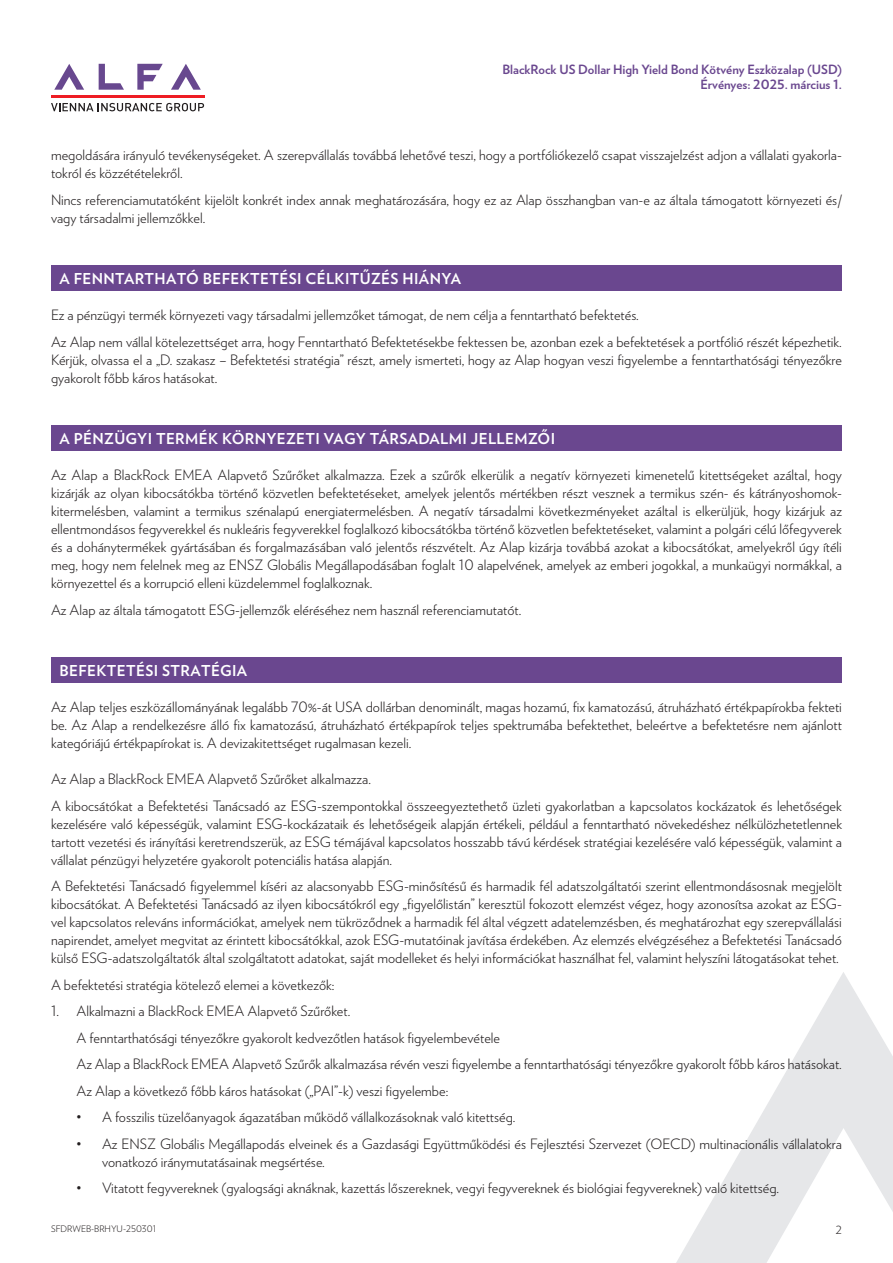
<style>
.page{position:relative;width:893px;height:1263px;background:#fff}
.page>*{position:absolute;margin:0;border:0;box-sizing:border-box;transform-origin:0 0}
.t1{font:700 15px "Verlag";letter-spacing:.025em;color:#fff}
.t2{font:300 14.25px/18px "Verlag";color:#231f20}
.t3{font:700 12.75px/15px "Verlag";color:#6a478f;text-align:right}
.t4{font:300 11.25px "Verlag";color:#231f20}
.t5{font:300 9px "Verlag";color:#231f20}
</style>
<div class="page">
<svg style="left:171px;top:64px;width:30px;height:26px"></svg>
<svg style="left:137px;top:64px;width:26px;height:26px"></svg>
<svg style="left:99px;top:64px;width:25px;height:26px"></svg>
<svg style="left:54px;top:64px;width:30px;height:26px"></svg>
<hr style="left:51px;top:95px;width:153px;height:3px;background:#ee1d23">
<svg style="left:51px;top:103px;width:153px;height:8px"></svg>
<svg style="left:676px;top:972px;width:217px;height:291px"></svg>
<div style="left:51px;top:265px;width:791px;height:25px;background:#6a478f"></div>
<div style="left:51px;top:425px;width:791px;height:25px;background:#6a478f"></div>
<div style="left:51px;top:657px;width:791px;height:25px;background:#6a478f"></div>
<p class="t3" style="left:502px;top:61px;width:341px">BlackRock US Dollar High Yield Bond Kötvény Eszközalap (USD)<br>Érvényes: 2025. március 1.</p>
<p class="t2" style="left:51px;top:145px;width:792px">megoldására irányuló tevékenységeket. A szerepvállalás továbbá lehetővé teszi, hogy a portfóliókezelő csapat visszajelzést adjon a vállalati gyakorla&shy;tokról és közzétételekről.</p>
<p class="t2" style="left:51px;top:190px;width:792px">Nincs referenciamutatóként kijelölt konkrét index annak meghatározására, hogy ez az Alap összhangban van-e az általa támogatott környezeti és/ vagy társadalmi jellemzőkkel.</p>
<p class="t1" style="left:60px;top:266px;width:403px">A FENNTARTHATÓ BEFEKTETÉSI CÉLKITŰZÉS HIÁNYA</p>
<p class="t2" style="left:51px;top:301px;width:792px;line-height:26.5px">Ez a pénzügyi termék környezeti vagy társadalmi jellemzőket támogat, de nem célja a fenntartható befektetés.<br>Az Alap nem vállal kötelezettséget arra, hogy Fenntartható Befektetésekbe fektessen be, azonban ezek a befektetések a portfólió részét képezhetik.</p>
<p class="t2" style="left:51px;top:350px;width:792px">Kérjük, olvassa el a „D. szakasz – Befektetési stratégia” részt, amely ismerteti, hogy az Alap hogyan veszi figyelembe a fenntarthatósági tényezőkre gyakorolt főbb káros hatásokat.</p>
<p class="t1" style="left:60px;top:426px;width:497px">A PÉNZÜGYI TERMÉK KÖRNYEZETI VAGY TÁRSADALMI JELLEMZŐI</p>
<p class="t2" style="left:51px;top:465px;width:792px;text-align:justify">Az Alap a BlackRock EMEA Alapvető Szűrőket alkalmazza. Ezek a szűrők elkerülik a negatív környezeti kimenetelű kitettségeket azáltal, hogy kizárják az olyan kibocsátókba történő közvetlen befektetéseket, amelyek jelentős mértékben részt vesznek a termikus szén- és kátrányoshomok&shy;kitermelésben, valamint a termikus szénalapú energiatermelésben. A negatív társadalmi következményeket azáltal is elkerüljük, hogy kizárjuk az ellentmondásos fegyverekkel és nukleáris fegyverekkel foglalkozó kibocsátókba történő közvetlen befektetéseket, valamint a polgári célú lőfegyverek és a dohánytermékek gyártásában és forgalmazásában való jelentős részvételt. Az Alap kizárja továbbá azokat a kibocsátókat, amelyekről úgy ítéli meg, hogy nem felelnek meg az ENSZ Globális Megállapodásában foglalt 10 alapelvének, amelyek az emberi jogokkal, a munkaügyi normákkal, a környezettel és a korrupció elleni küzdelemmel foglalkoznak.</p>
<p class="t2" style="left:51px;top:600px;width:472px">Az Alap az általa támogatott ESG-jellemzők eléréséhez nem használ referenciamutatót.</p>
<p class="t1" style="left:60px;top:658px;width:189px">BEFEKTETÉSI STRATÉGIA</p>
<p class="t2" style="left:51px;top:697px;width:792px;text-align:justify">Az Alap teljes eszközállományának legalább 70%-át USA dollárban denominált, magas hozamú, fix kamatozású, átruházható értékpapírokba fekteti be. Az Alap a rendelkezésre álló fix kamatozású, átruházható értékpapírok teljes spektrumába befektethet, beleértve a befektetésre nem ajánlott kategóriájú értékpapírokat is. A devizakitettséget rugalmasan kezeli.</p>
<p class="t2" style="left:51px;top:765px;width:792px;line-height:26.5px">Az Alap a BlackRock EMEA Alapvető Szűrőket alkalmazza.<br>A kibocsátókat a Befektetési Tanácsadó az ESG-szempontokkal összeegyeztethető üzleti gyakorlatban a kapcsolatos kockázatok és lehetőségek</p>
<p class="t2" style="left:51px;top:814px;width:792px;text-align:justify">kezelésére való képességük, valamint ESG-kockázataik és lehetőségeik alapján értékeli, például a fenntartható növekedéshez nélkülözhetetlennek tartott vezetési és irányítási keretrendszerük, az ESG témájával kapcsolatos hosszabb távú kérdések stratégiai kezelésére való képességük, valamint a vállalat pénzügyi helyzetére gyakorolt potenciális hatása alapján.</p>
<p class="t2" style="left:51px;top:876px;width:792px;text-align:justify">A Befektetési Tanácsadó figyelemmel kíséri az alacsonyabb ESG-minősítésű és harmadik fél adatszolgáltatói szerint ellentmondásosnak megjelölt kibocsátókat. A Befektetési Tanácsadó az ilyen kibocsátókról egy „figyelőlistán” keresztül fokozott elemzést végez, hogy azonosítsa azokat az ESG&shy;vel kapcsolatos releváns információkat, amelyek nem tükröződnek a harmadik fél által végzett adatelemzésben, és meghatározhat egy szerepvállalási napirendet, amelyet megvitat az érintett kibocsátókkal, azok ESG-mutatóinak javítása érdekében. Az elemzés elvégzéséhez a Befektetési Tanácsadó külső ESG-adatszolgáltatók által szolgáltatott adatokat, saját modelleket és helyi információkat használhat fel, valamint helyszíni látogatásokat tehet.</p>
<p class="t2" style="left:51px;top:975px;width:285px">A befektetési stratégia kötelező elemei a következők:</p>
<p class="t2" style="left:77px;top:997px;width:767px;line-height:26.5px;text-indent:-26px">1. Alkalmazni a BlackRock EMEA Alapvető Szűrőket.<br>A fenntarthatósági tényezőkre gyakorolt kedvezőtlen hatások figyelembevétele<br>Az Alap a BlackRock EMEA Alapvető Szűrők alkalmazása révén veszi figyelembe a fenntarthatósági tényezőkre gyakorolt főbb káros hatásokat.<br>Az Alap a következő főbb káros hatásokat („PAI”-k) veszi figyelembe:</p>
<p class="t2" style="left:77px;top:1107px;width:440px">• A fosszilis tüzelőanyagok ágazatában működő vállalkozásoknak való kitettség.</p>
<p class="t2" style="left:102px;top:1134px;width:741px;text-indent:-26px">• Az ENSZ Globális Megállapodás elveinek és a Gazdasági Együttműködési és Fejlesztési Szervezet (OECD) multinacionális vállalatokra vonatkozó iránymutatásainak megsértése.</p>
<p class="t2" style="left:77px;top:1178px;width:704px">• Vitatott fegyvereknek (gyalogsági aknáknak, kazettás lőszereknek, vegyi fegyvereknek és biológiai fegyvereknek) való kitettség.</p>
<p class="t5" style="left:51px;top:1222px;width:107px">SFDRWEB-BRHYU-250301</p>
<p class="t4" style="left:836px;top:1221px;width:8px">2</p>
</div>
